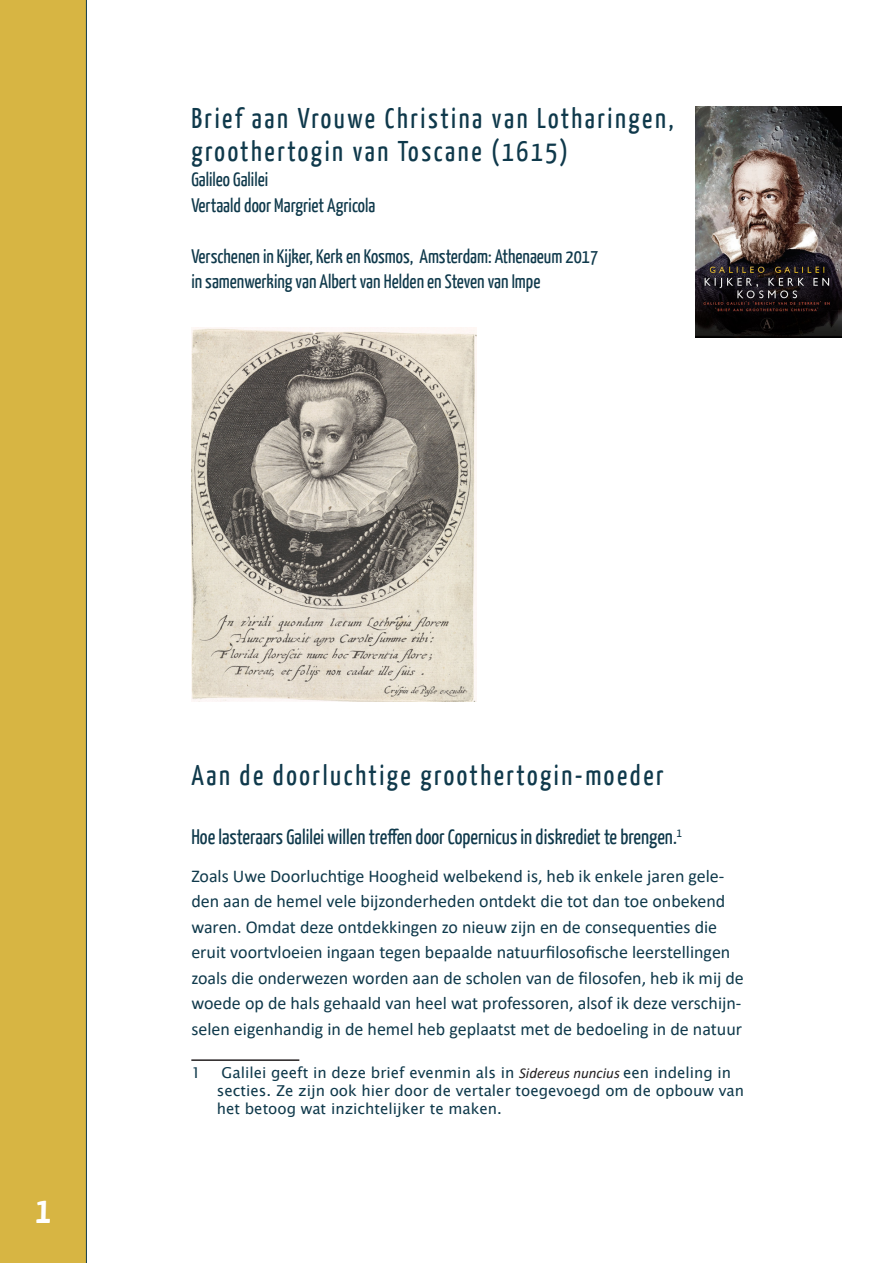
<style>
.page{position:relative;width:893px;height:1263px;background:#fff}
.page>*{position:absolute;margin:0;border:0;box-sizing:border-box;transform-origin:0 0}
.t1{font:700 37.5px "Yanone Kaffeesatz";color:#fff}
.kop_1{font:28.5px/33px "Yanone Kaffeesatz";letter-spacing:.09em;color:#0f394b}
.Kop_2{font:21px "Yanone Kaffeesatz";color:#0f394b}
.gegevens{font:19.5px "Yanone Kaffeesatz";color:#0f394b}
.t2{font:18px/25.5px "Calibri";color:#0f394b}
.voetnoot{font:15px/18px "Lucida Sans Unicode";color:#0f394b}
.s1{font-family:"Calibri";font-style:italic;color:#231f20}
</style>
<div class="page">
<div style="left:0;top:0;width:87px;height:1263px;background:#d7b543"></div>
<hr style="left:191px;top:1059px;width:108px;height:2px;background:#231f20">
<img style="left:191px;top:327px;width:285px;height:374px">
<img style="left:695px;top:106px;width:147px;height:231px">
<p class="kop_1" style="left:191px;top:101px;width:484px">Brief aan Vrouwe Christina van Lotharingen, groothertogin van Toscane (1615)</p>
<p class="gegevens" style="left:191px;top:168px;width:78px">Galileo Galilei</p>
<p class="gegevens" style="left:191px;top:193px;width:186px">Vertaald door Margriet Agricola</p>
<p class="gegevens" style="left:191px;top:244px;width:408px">Verschenen in Kijker, Kerk en Kosmos, Amsterdam: Athenaeum 2017</p>
<p class="gegevens" style="left:191px;top:270px;width:351px">in samenwerking van Albert van Helden en Steven van Impe</p>
<p class="t1" style="left:36px;top:1186px;width:16px">1</p>
<p class="kop_1" style="left:191px;top:758px;width:474px">Aan de doorluchtige groothertogin-moeder</p>
<p class="Kop_2" style="left:191px;top:823px;width:492px">Hoe lasteraars Galilei willen treffen door Copernicus in diskrediet te brengen.<sup>1</sup></p>
<p class="t2" style="left:191px;top:863px;width:554px">Zoals Uwe Doorluchtige Hoogheid welbekend is, heb ik enkele jaren gele&shy;den aan de hemel vele bijzonderheden ontdekt die tot dan toe onbekend waren. Omdat deze ontdekkingen zo nieuw zijn en de consequenties die eruit voortvloeien ingaan tegen bepaalde natuurfilosofische leerstellingen zoals die onderwezen worden aan de scholen van de filosofen, heb ik mij de woede op de hals gehaald van heel wat professoren, alsof ik deze verschijn&shy;selen eigenhandig in de hemel heb geplaatst met de bedoeling in de natuur</p>
<p class="voetnoot" style="left:191px;top:1064px;width:11px">1</p>
<p class="voetnoot" style="left:217px;top:1064px;width:529px;text-indent:5px">Galilei geeft in deze brief evenmin als in <span class="s1">Sidereus nuncius</span> een indeling in secties. Ze zijn ook hier door de vertaler toegevoegd om de opbouw van het betoog wat inzichtelijker te maken.</p>
</div>
